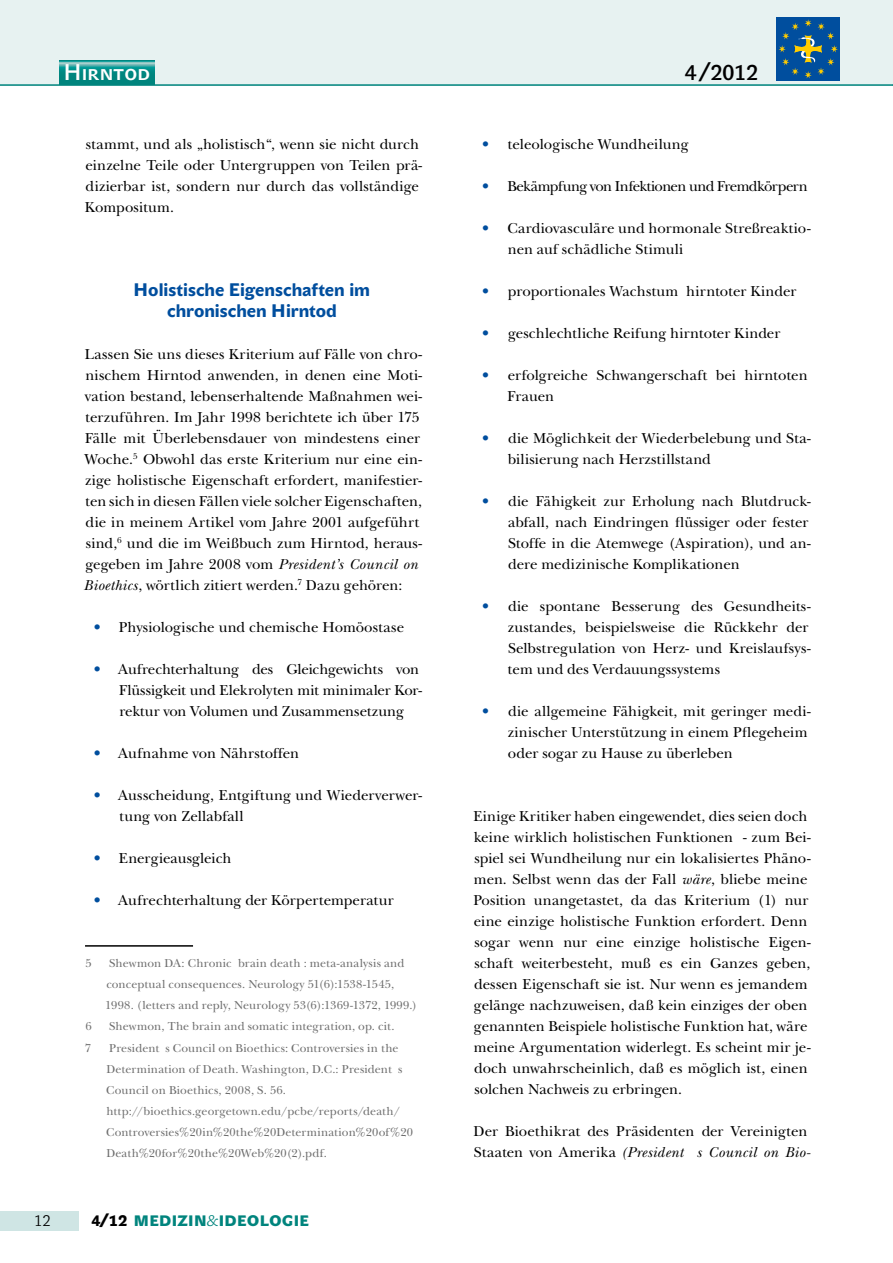
<style>
.page{position:relative;width:893px;height:1263px;background:#fff}
.page>*{position:absolute;margin:0;border:0;box-sizing:border-box;transform-origin:0 0}
.t1{font:22.5px "John Sans Medium Pro";letter-spacing:.015em;color:#fff}
.t2{font:21px "John Sans Medium Pro";color:#000}
.t3{font:700 18px/21px "John Sans Medium Pro";color:#004e9e;text-align:center}
.t4{font:15px/21px "New Baskerville Std";color:#000}
.t5{font:15px "New Baskerville Std";letter-spacing:-.045em;color:#000}
.t6{font:15px "John Sans Black Pro";letter-spacing:.015em;color:#00847d}
.t7{font:15px "John Sans Lite Pro";color:#000}
.t8{font:12px/21px "New Baskerville Std";letter-spacing:.01em;color:#6e6e6e}
.s1{font-style:italic}
.s2{color:#004e9e}
.s3{color:#000}
.s4{font-family:"John Sans Lite Pro"}
</style>
<div class="page">
<div style="left:0;top:0;width:893px;height:86px;background:#e7f2f1"></div>
<hr style="left:0;top:84px;width:893px;height:2px;background:#00847d">
<div style="left:0;top:1211px;width:79px;height:19px;background:#cfe5e4"></div>
<div style="left:777px;top:17px;width:63px;height:63px;background:#004e9e"></div>
<svg style="left:779px;top:19px;width:59px;height:59px"></svg>
<svg style="left:60px;top:60px;width:94px;height:24px;background:#18938e"></svg>
<hr style="left:85px;top:945px;width:108px;height:2px;background:#000">
<h1 class="t1" style="left:64px;top:59px;width:88px">Hirntod</h1>
<h2 class="t2" style="left:685px;top:61px;width:75px">4/2012</h2>
<p class="t4" style="left:85px;top:133px;width:339px">stammt, und als „holistisch“, wenn sie nicht durch einzelne Teile oder Untergruppen von Teilen prä&shy;dizierbar ist, sondern nur durch das vollständige Kompositum.</p>
<p class="t3" style="left:134px;top:279px;width:238px">Holistische Eigenschaften im chronischen Hirntod</p>
<p class="t4" style="left:84px;top:343px;width:340px">Lassen Sie uns dieses Kriterium auf Fälle von chro&shy;nischem Hirntod anwenden, in denen eine Moti&shy;vation bestand, lebenserhaltende Maßnahmen wei&shy;terzuführen. Im Jahr 1998 berichtete ich über 175<br>Fälle mit Überlebensdauer von mindestens einer Woche.<sup>5</sup> Obwohl das erste Kriterium nur eine ein&shy;zige holistische Eigenschaft erfordert, manifestier&shy;ten sich in diesen Fällen viele solcher Eigenschaften, die in meinem Artikel vom Jahre 2001 aufgeführt sind,<sup>6</sup> und die im Weißbuch zum Hirntod, heraus&shy;gegeben im Jahre 2008 vom <span class="s1">President’s Council on Bioethics</span>, wörtlich zitiert werden.<sup>7</sup> Dazu gehören:</p>
<p class="t4" style="left:94px;top:616px;width:312px"><span class="s2">•</span> Physiologische und chemische Homöostase</p>
<p class="t4" style="left:119px;top:658px;width:305px;text-indent:-25px"><span class="s2">•</span> Aufrechterhaltung des Gleichgewichts von<br>Flüssigkeit und Elekrolyten mit minimaler Kor&shy;rektur von Volumen und Zusammensetzung</p>
<p class="t4" style="left:94px;top:742px;width:207px"><span class="s2">•</span> Aufnahme von Nährstoffen</p>
<p class="t4" style="left:119px;top:784px;width:304px;text-indent:-26px"><span class="s2">•</span> Ausscheidung, Entgiftung und Wiederverwer&shy;tung von Zellabfall</p>
<p class="t4" style="left:94px;top:847px;width:139px"><span class="s2">•</span> Energieausgleich</p>
<p class="t4" style="left:94px;top:889px;width:302px"><span class="s2">•</span> Aufrechterhaltung der Körpertemperatur</p>
<p class="t8" style="left:86px;top:953px;width:8px">5</p>
<p class="t8" style="left:105px;top:953px;width:313px;text-indent:4px">Shewmon DA: Chronic brain death : meta-analysis and conceptual consequences. Neurology 51(6):1538-1545,<br>1998. (letters and reply, Neurology 53(6):1369-1372, 1999.)</p>
<p class="t8" style="left:85px;top:1016px;width:8px">6</p>
<p class="t8" style="left:109px;top:1016px;width:287px">Shewmon, The brain and somatic integration, op. cit.</p>
<p class="t8" style="left:85px;top:1037px;width:8px">7</p>
<p class="t8" style="left:106px;top:1037px;width:308px">President s Council on Bioethics: Controversies in the Determination of Death. Washington, D.C.: President s Council on Bioethics, 2008, S. 56. http://bioethics.georgetown.edu/pcbe/reports/death/ Controversies%20in%20the%20Determination%20of%20<br>Death%20for%20the%20Web%20(2).pdf.</p>
<p class="t7" style="left:34px;top:1212px;width:18px">12</p>
<p class="t6" style="left:91px;top:1212px;width:219px"><span class="s3">4/12</span> MEDIZIN<span class="s4">&amp;</span>I DEOLOGIE</p>
<p class="t4" style="left:482px;top:133px;width:208px"><span class="s2">•</span> teleologische Wundheilung</p>
<p class="t5" style="left:482px;top:177px;width:327px"><span class="s2">•</span> Bekämpfung von Infektionen und Fremdkörpern</p>
<p class="t4" style="left:508px;top:217px;width:304px;text-indent:-26px"><span class="s2">•</span> Cardiovasculäre und hormonale Streßreaktio&shy;nen auf schädliche Stimuli</p>
<p class="t4" style="left:482px;top:280px;width:316px"><span class="s2">•</span> proportionales Wachstum hirntoter Kinder</p>
<p class="t4" style="left:482px;top:322px;width:300px"><span class="s2">•</span> geschlechtliche Reifung hirntoter Kinder</p>
<p class="t4" style="left:507px;top:364px;width:302px;text-indent:-25px"><span class="s2">•</span> erfolgreiche Schwangerschaft bei hirntoten<br>Frauen</p>
<p class="t4" style="left:508px;top:427px;width:304px;text-indent:-26px"><span class="s2">•</span> die Möglichkeit der Wiederbelebung und Sta&shy;bilisierung nach Herzstillstand</p>
<p class="t4" style="left:508px;top:490px;width:304px;text-indent:-26px"><span class="s2">•</span> die Fähigkeit zur Erholung nach Blutdruck&shy;abfall, nach Eindringen flüssiger oder fester Stoffe in die Atemwege (Aspiration), und an&shy;dere medizinische Komplikationen</p>
<p class="t4" style="left:508px;top:595px;width:304px;text-indent:-26px"><span class="s2">•</span> die spontane Besserung des Gesundheits&shy;zustandes, beispielsweise die Rückkehr der Selbstregulation von Herz- und Kreislaufsys&shy;tem und des Verdauungssystems</p>
<p class="t4" style="left:508px;top:700px;width:304px;text-indent:-26px"><span class="s2">•</span> die allgemeine Fähigkeit, mit geringer medi&shy;zinischer Unterstützung in einem Pflegeheim oder sogar zu Hause zu überleben</p>
<p class="t4" style="left:473px;top:805px;width:339px">Einige Kritiker haben eingewendet, dies seien doch keine wirklich holistischen Funktionen - zum Bei&shy;spiel sei Wundheilung nur ein lokalisiertes Phäno&shy;men. Selbst wenn das der Fall <span class="s1">wäre</span>, bliebe meine Position unangetastet, da das Kriterium (1) nur eine einzige holistische Funktion erfordert. Denn sogar wenn nur eine einzige holistische Eigen&shy;schaft weiterbesteht, muß es ein Ganzes geben, dessen Eigenschaft sie ist. Nur wenn es jemandem gelänge nachzuweisen, daß kein einziges der oben genannten Beispiele holistische Funktion hat, wäre meine Argumentation widerlegt. Es scheint mir je&shy;doch unwahrscheinlich, daß es möglich ist, einen solchen Nachweis zu erbringen.</p>
<p class="t4" style="left:473px;top:1120px;width:338px">Der Bioethikrat des Präsidenten der Vereinigten<br>Staaten von Amerika <span class="s1">(President s Council on Bio-</span></p>
</div>
